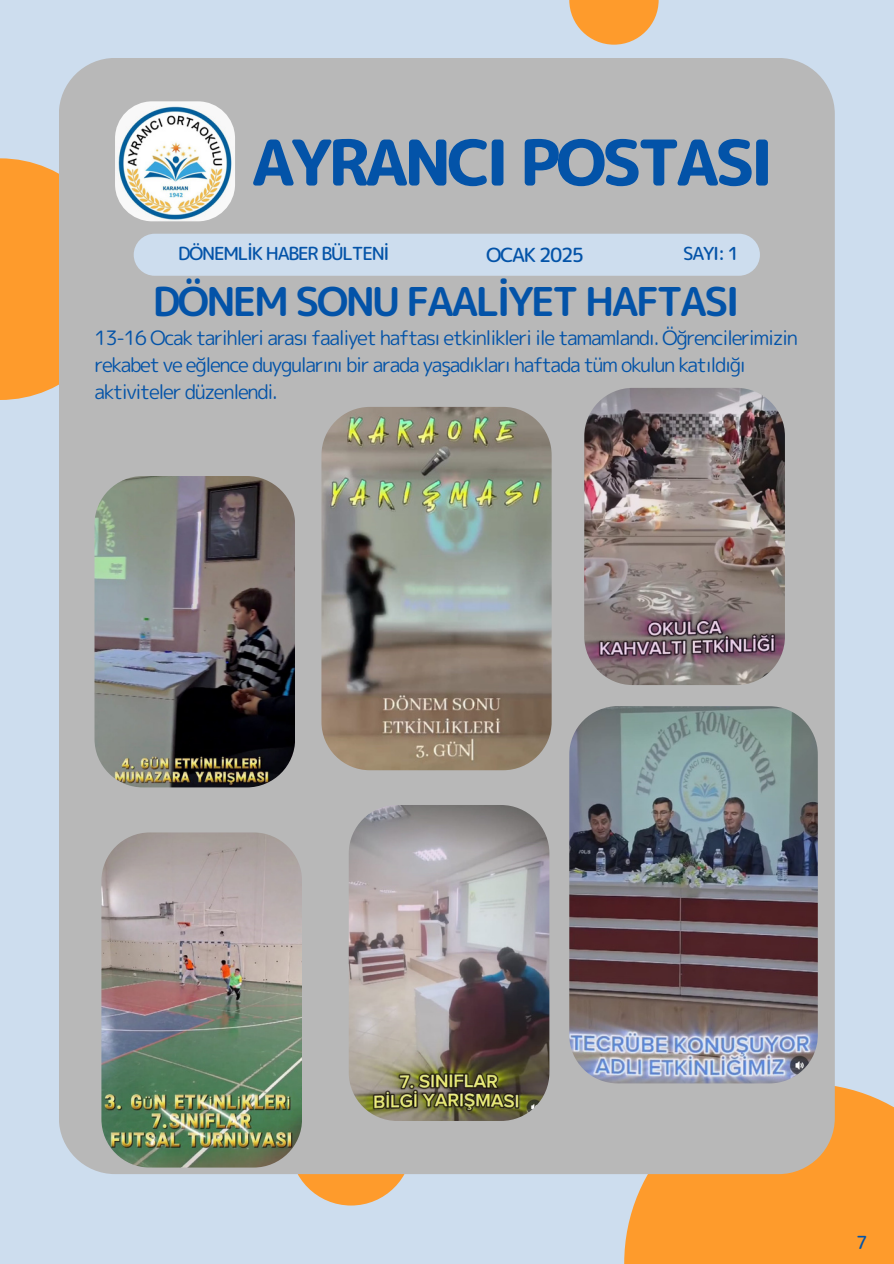
<style>
.page{position:relative;width:894px;height:1264px;background:#fff}
.page>*{position:absolute;margin:0;border:0;box-sizing:border-box;transform-origin:0 0}
.t1{font:63px "rounded mplus 1 p heavy";letter-spacing:-.07em;color:#0353a8}
.t2{font:39.75px "rounded mplus 1 p bold";letter-spacing:-.07em;color:#0353a8}
.t3{font:19.8px/27px "rounded mplus 1 p regular";letter-spacing:-.07em;color:#0353a8}
.t4{font:19.5px "rounded mplus 1 p medium";letter-spacing:-.07em;color:#0353a8}
.t5{font:18px "rounded mplus 1 p medium";letter-spacing:-.07em;color:#0353a8}
</style>
<div class="page">
<div style="left:0;top:0;width:893px;height:1263px;background:#cdddee"></div>
<div style="left:0;top:158px;width:121px;height:242px;background:#fe9b2c"></div>
<div style="left:624px;top:1083px;width:269px;height:180px;background:#fe9b2c"></div>
<div style="left:290px;top:1083px;width:122px;height:122px;background:#fe9b2c;border-radius:50%"></div>
<div style="left:59px;top:58px;width:775px;height:1116px;background:#b8b8b8;border-radius:56px"></div>
<div style="left:134px;top:234px;width:625px;height:42px;background:#cdddee;border-radius:21px"></div>
<svg style="left:569px;top:0;width:89px;height:45px;fill:#fe9b2c"></svg>
<img style="left:115px;top:101px;width:120px;height:120px;border-radius:37px">
<img style="left:94px;top:476px;width:201px;height:311px;border-radius:48px">
<img style="left:321px;top:407px;width:230px;height:363px;border-radius:48px">
<img style="left:569px;top:706px;width:248px;height:377px;border-radius:48px">
<img style="left:584px;top:388px;width:200px;height:297px;border-radius:48px">
<img style="left:348px;top:805px;width:201px;height:315px">
<img style="left:101px;top:832px;width:201px;height:335px;border-radius:48px">
<h1 class="t1" style="left:251px;top:118px;width:523px">AYRANCI POSTASI</h1>
<p class="t5" style="left:178px;top:241px;width:213px">DÖNEMLİK HABER BÜLTENİ</p>
<p class="t4" style="left:486px;top:241px;width:100px">OCAK 2025</p>
<p class="t5" style="left:683px;top:241px;width:58px">SAYI: 1</p>
<h2 class="t2" style="left:153px;top:273px;width:588px">DÖNEM SONU FAALİYET HAFTASI</h2>
<p class="t3" style="left:94px;top:324px;width:705px">13-16 Ocak tarihleri arası faaliyet haftası etkinlikleri ile tamamlandı. Öğrencilerimizin rekabet ve eğlence duygularını bir arada yaşadıkları haftada tüm okulun katıldığı aktiviteler düzenlendi.</p>
<p class="t5" style="left:855px;top:1229px;width:13px">7</p>
</div>
